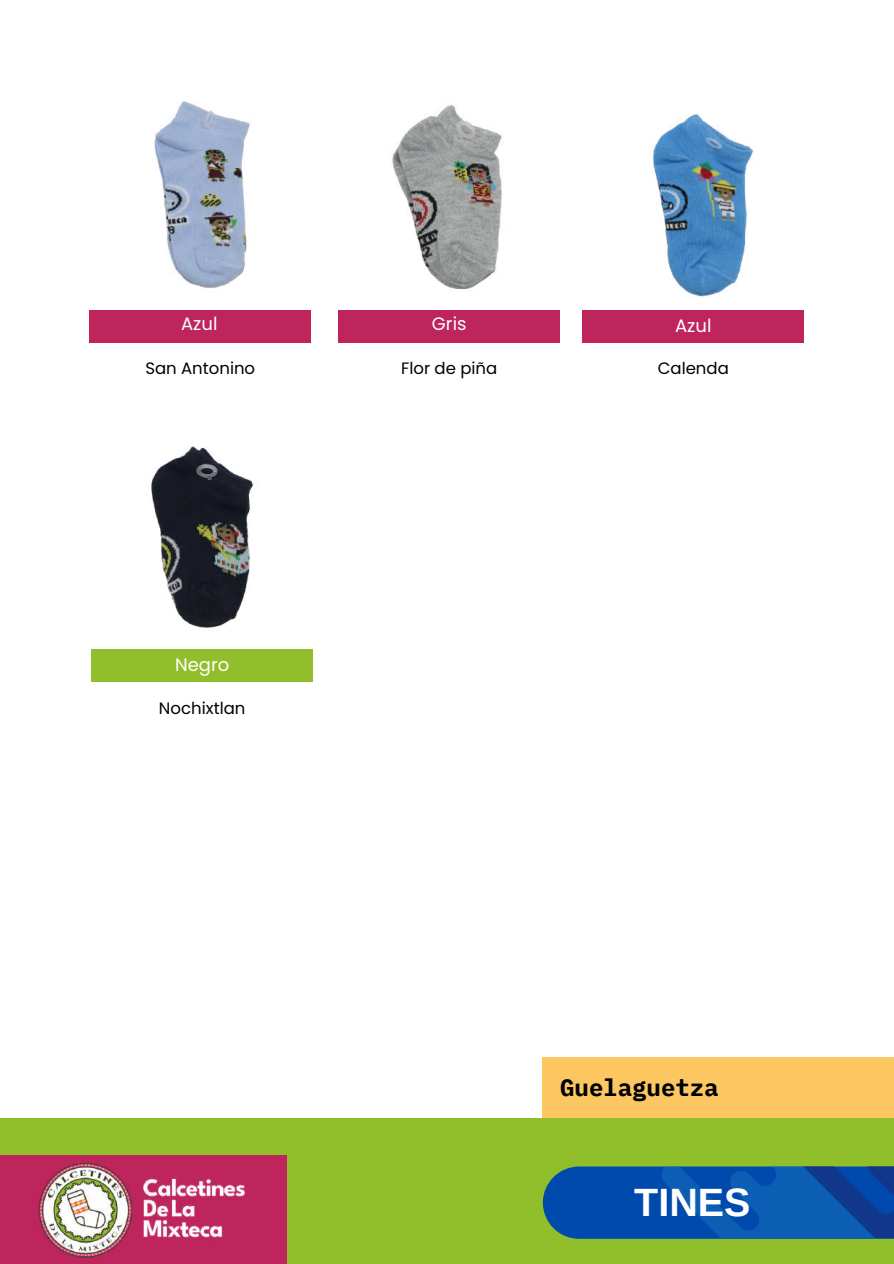
<style>
.page{position:relative;width:894px;height:1264px;background:#fff}
.page>*{position:absolute;margin:0;border:0;box-sizing:border-box;transform-origin:0 0}
.t1{font:700 39.45px "Arimo";color:#fff}
.t2{font:700 24px "IBM Plex Mono";color:#000}
.t3{font:18px "Poppins";color:#fff}
.t4{font:16.5px "Poppins";color:#000}
</style>
<div class="page">
<img style="left:651px;top:113px;width:102px;height:184px">
<div style="left:0;top:1118px;width:893px;height:145px;background:#90bf2b"></div>
<div style="left:0;top:1154px;width:286px;height:109px;background:#bd255c"></div>
<div style="left:542px;top:1057px;width:351px;height:61px;background:#fcc761"></div>
<div style="left:89px;top:310px;width:222px;height:32px;background:#bd255c"></div>
<div style="left:338px;top:310px;width:222px;height:32px;background:#bd255c"></div>
<div style="left:582px;top:310px;width:222px;height:32px;background:#bd255c"></div>
<svg style="left:542px;top:1166px;width:351px;height:72px"></svg>
<img style="left:38px;top:1162px;width:207px;height:95px">
<img style="left:392px;top:104px;width:110px;height:186px">
<img style="left:154px;top:101px;width:96px;height:188px">
<div style="left:91px;top:649px;width:222px;height:33px;background:#90bf2b"></div>
<img style="left:151px;top:446px;width:102px;height:182px">
<p class="t3" style="left:181px;top:311px;width:38px">Azul</p>
<p class="t3" style="left:432px;top:311px;width:36px">Gris</p>
<p class="t4" style="left:145px;top:357px;width:111px">San Antonino</p>
<p class="t4" style="left:657px;top:357px;width:73px">Calenda</p>
<p class="t3" style="left:675px;top:313px;width:38px">Azul</p>
<p class="t4" style="left:401px;top:357px;width:98px">Flor de piña</p>
<p class="t3" style="left:175px;top:652px;width:56px">Negro</p>
<p class="t4" style="left:159px;top:696px;width:88px">Nochixtlan</p>
<h2 class="t2" style="left:560px;top:1071px;width:160px">Guelaguetza</h2>
<h1 class="t1" style="left:634px;top:1180px;width:118px">TINES</h1>
</div>
